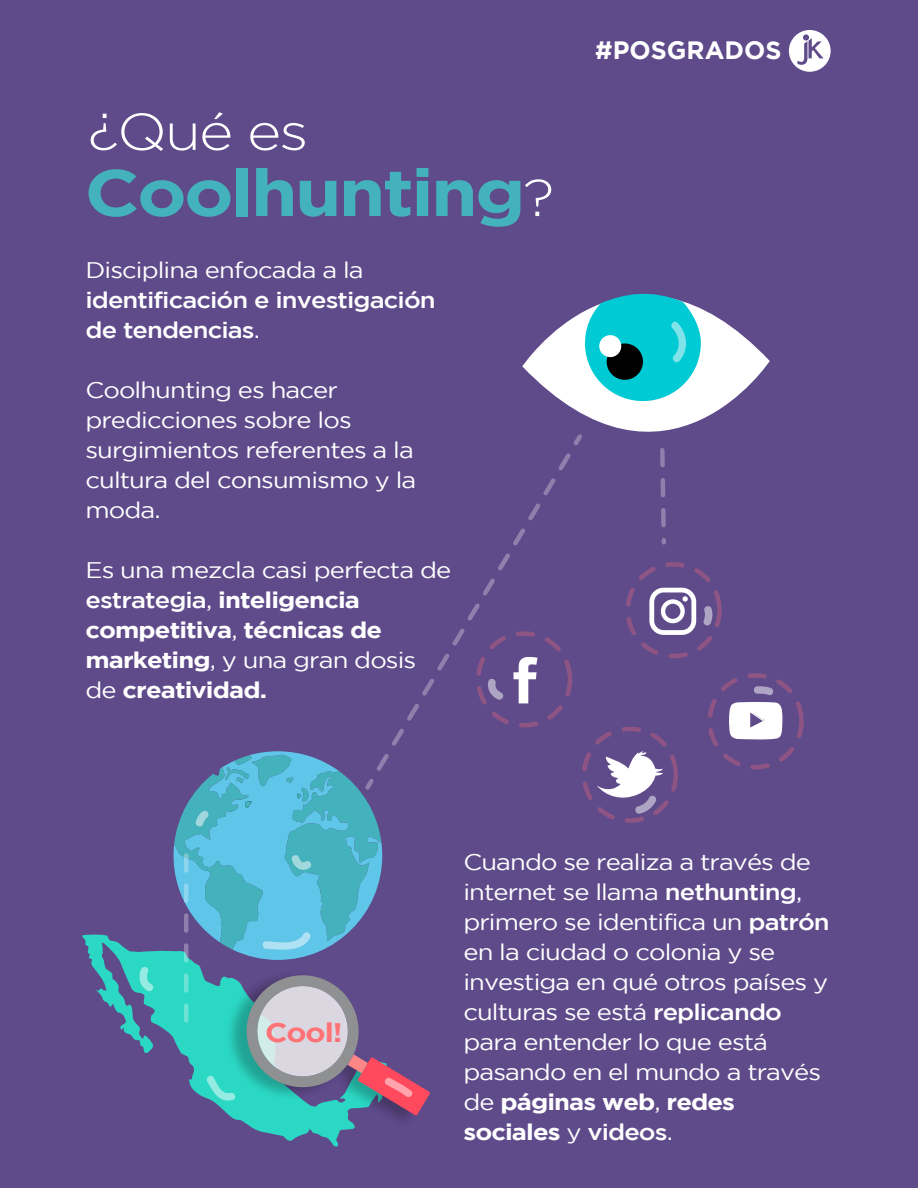
<style>
.page{position:relative;width:918px;height:1188px;background:#5f4a8a}
.page>*{position:absolute;margin:0;border:0;box-sizing:border-box;transform-origin:0 0}
.t1{font:700 65.85px "Gotham";letter-spacing:-.035em;color:#44b2bc;scale:1.14 1}
.t2{font:300 51.9px "Gotham";color:#fff;scale:1.14 1}
.t3{font:700 26.7px "Gotham";color:#ff7276;scale:1.14 1}
.t4{font:700 25.05px "Gotham";color:#fff}
.t5{font:22.5px/30px "Gotham";letter-spacing:-.035em;color:#fff;scale:1.14 1}
.t6{font:700 22.5px/30px "Gotham";letter-spacing:-.035em;color:#fff;scale:1.14 1}
.t7{font:500 22.5px/30px "Gotham";letter-spacing:-.035em;color:#fff;scale:1.14 1}
.s1{font-weight:300;font-size:51.9px;color:#fff}
.s2{font-weight:400}
.s3{font-weight:500}
.s4{font-weight:700}
</style>
<div class="page">
<svg style="left:82px;top:934px;width:258px;height:213px"></svg>
<svg style="left:522px;top:309px;width:248px;height:123px;fill:#fff"></svg>
<svg style="left:789px;top:30px;width:42px;height:42px"></svg>
<img style="left:221px;top:1116px;width:188px;height:16px">
<svg style="left:574px;top:434px;width:8px;height:11px"></svg>
<svg style="left:392px;top:453px;width:179px;height:293px"></svg>
<svg style="left:660px;top:448px;width:6px;height:97px"></svg>
<svg style="left:585px;top:293px;width:117px;height:109px;background:#38bdc8"></svg>
<svg style="left:174px;top:751px;width:256px;height:365px"></svg>
<svg style="left:139px;top:967px;width:14px;height:24px"></svg>
<svg style="left:476px;top:631px;width:96px;height:97px"></svg>
<svg style="left:582px;top:727px;width:96px;height:96px"></svg>
<svg style="left:708px;top:673px;width:96px;height:96px"></svg>
<svg style="left:626px;top:562px;width:96px;height:96px"></svg>
<h2 class="t2" style="left:88px;top:103px;width:195px">¿Qué es</h2>
<h1 class="t1" style="left:85px;top:155px;width:414px">Coolhunting<span class="s1">?</span></h1>
<p class="t5" style="left:85px;top:255px;width:246px">Disciplina enfocada a la</p>
<p class="t7" style="left:85px;top:284px;width:309px">identificación e investigación de tendencias<span class="s2">.</span></p>
<p class="t5" style="left:85px;top:375px;width:292px">Coolhunting es hacer predicciones sobre los surgimientos referentes a la cultura del consumismo y la moda.</p>
<p class="t6" style="left:85px;top:554px;width:322px"><span class="s2">Es una mezcla casi perfecta de </span><span class="s3">estrategia</span><span class="s2">,</span> inteligencia competitiva<span class="s2">,</span> técnicas de marketing<span class="s2">, y una gran dosis de</span> creatividad.</p>
<p class="t4" style="left:595px;top:36px;width:188px">#POSGRADOS</p>
<p class="t3" style="left:265px;top:1017px;width:70px">Cool!</p>
<p class="t5" style="left:463px;top:847px;width:323px">Cuando se realiza a través de internet se llama <span class="s3">nethunting</span>, primero se identifica un <span class="s3">patrón </span>en la ciudad o colonia y se investiga en qué otros países y culturas se está <span class="s3">replicando </span>para entender lo que está pasando en el mundo a través de <span class="s4">páginas web</span>, <span class="s4">redes sociales</span> y <span class="s3">videos</span>.</p>
</div>
